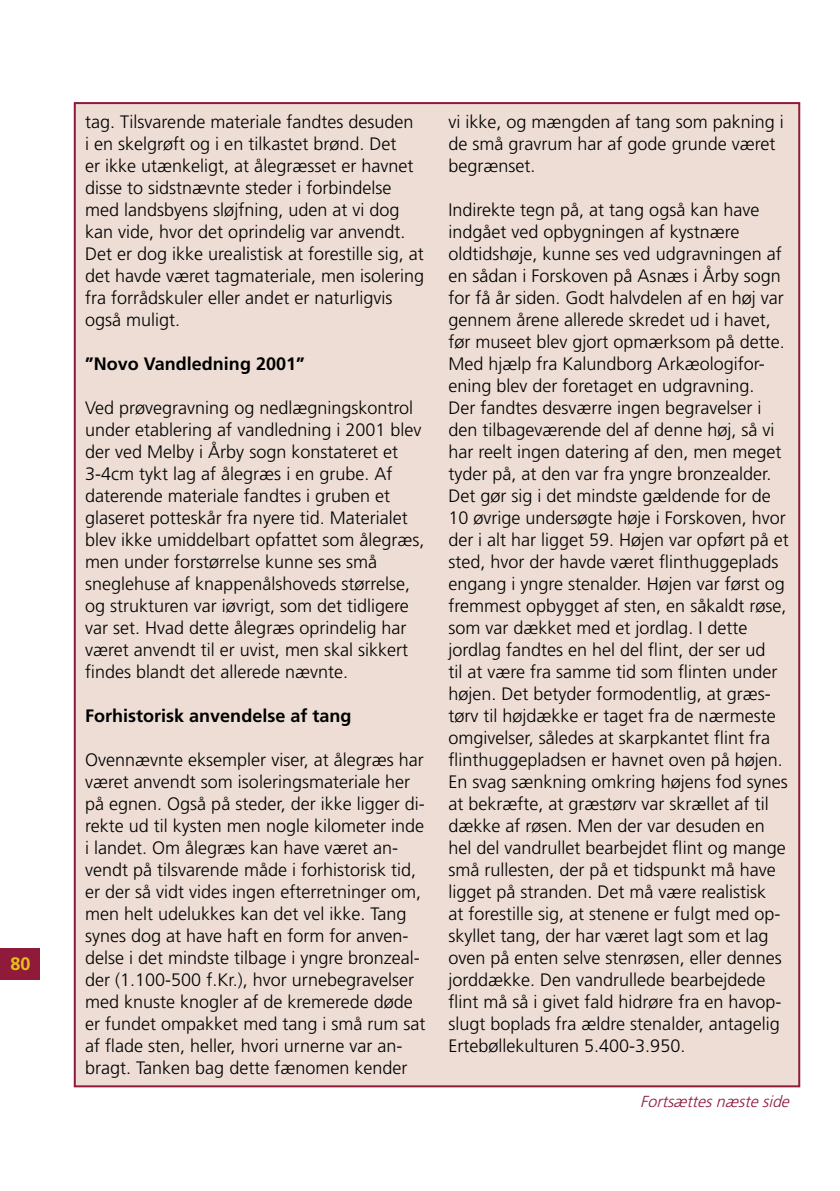
<style>
.page{position:relative;width:840px;height:1191px;background:#fff}
.page>*{position:absolute;margin:0;border:0;box-sizing:border-box;transform-origin:0 0}
.Brødtekst{font:300 18px/22px "Frutiger";color:#000}
.Mellemrubrik{font:700 18px "Frutiger";color:#000}
.t1{font:700 18px "Frutiger";color:#e6c01f}
.Brødtekst-2{font:italic 300 16px "Frutiger";color:#8f1a39}
</style>
<div class="page">
<div style="left:0;top:948px;width:39px;height:31px;background:#8f1a39"></div>
<div style="left:75px;top:103px;width:723px;height:983px;background:#edddd5"></div>
<p class="t1" style="left:11px;top:953px;width:22px">80</p>
<p class="Brødtekst" style="left:85px;top:110px;width:340px">tag. Tilsvarende materiale fandtes desuden<br>i en skelgrøft og i en tilkastet brønd. Det<br>er ikke utænkeligt, at ålegræsset er havnet disse to sidstnævnte steder i forbindelse med landsbyens sløjfning, uden at vi dog kan vide, hvor det oprindelig var anvendt.<br>Det er dog ikke urealistisk at forestille sig, at det havde været tagmateriale, men isolering fra forrådskuler eller andet er naturligvis også muligt.</p>
<p class="Mellemrubrik" style="left:85px;top:353px;width:221px">”Novo Vandledning 2001”</p>
<p class="Brødtekst" style="left:85px;top:396px;width:341px">Ved prøvegravning og nedlægningskontrol under etablering af vandledning i 2001 blev der ved Melby i Årby sogn konstateret et 3-4cm tykt lag af ålegræs i en grube. Af daterende materiale fandtes i gruben et glaseret potteskår fra nyere tid. Materialet blev ikke umiddelbart opfattet som ålegræs, men under forstørrelse kunne ses små sneglehuse af knappenålshoveds størrelse, og strukturen var iøvrigt, som det tidligere var set. Hvad dette ålegræs oprindelig har været anvendt til er uvist, men skal sikkert findes blandt det allerede nævnte.</p>
<p class="Mellemrubrik" style="left:85px;top:705px;width:268px">Forhistorisk anvendelse af tang</p>
<p class="Brødtekst" style="left:85px;top:748px;width:342px">Ovennævnte eksempler viser, at ålegræs har været anvendt som isoleringsmateriale her på egnen. Også på steder, der ikke ligger di&shy;rekte ud til kysten men nogle kilometer inde i landet. Om ålegræs kan have været an&shy;vendt på tilsvarende måde i forhistorisk tid, er der så vidt vides ingen efterretninger om, men helt udelukkes kan det vel ikke. Tang synes dog at have haft en form for anven&shy;delse i det mindste tilbage i yngre bronzeal&shy;der (1.100-500 f.Kr.), hvor urnebegravelser med knuste knogler af de kremerede døde er fundet ompakket med tang i små rum sat af flade sten, heller, hvori urnerne var an&shy;bragt. Tanken bag dette fænomen kender</p>
<p class="Brødtekst" style="left:448px;top:110px;width:337px">vi ikke, og mængden af tang som pakning i de små gravrum har af gode grunde været begrænset.</p>
<p class="Brødtekst" style="left:448px;top:198px;width:342px">Indirekte tegn på, at tang også kan have indgået ved opbygningen af kystnære oldtidshøje, kunne ses ved udgravningen af en sådan i Forskoven på Asnæs i Årby sogn for få år siden. Godt halvdelen af en høj var gennem årene allerede skredet ud i havet, før museet blev gjort opmærksom på dette.<br>Med hjælp fra Kalundborg Arkæologifor&shy;ening blev der foretaget en udgravning.<br>Der fandtes desværre ingen begravelser i den tilbageværende del af denne høj, så vi har reelt ingen datering af den, men meget tyder på, at den var fra yngre bronzealder.<br>Det gør sig i det mindste gældende for de 10 øvrige undersøgte høje i Forskoven, hvor der i alt har ligget 59. Højen var opført på et sted, hvor der havde været flinthuggeplads engang i yngre stenalder. Højen var først og fremmest opbygget af sten, en såkaldt røse, som var dækket med et jordlag. I dette jordlag fandtes en hel del flint, der ser ud<br>til at være fra samme tid som flinten under højen. Det betyder formodentlig, at græs&shy;tørv til højdække er taget fra de nærmeste omgivelser, således at skarpkantet flint fra flinthuggepladsen er havnet oven på højen.<br>En svag sænkning omkring højens fod synes at bekræfte, at græstørv var skrællet af til dække af røsen. Men der var desuden en hel del vandrullet bearbejdet flint og mange små rullesten, der på et tidspunkt må have ligget på stranden. Det må være realistisk<br>at forestille sig, at stenene er fulgt med op&shy;skyllet tang, der har været lagt som et lag oven på enten selve stenrøsen, eller dennes jorddække. Den vandrullede bearbejdede flint må så i givet fald hidrøre fra en havop&shy;slugt boplads fra ældre stenalder, antagelig Ertebøllekulturen 5.400-3.950.</p>
<p class="Brødtekst-2" style="left:640px;top:1092px;width:154px">Fortsættesnæsteside</p>
</div>
